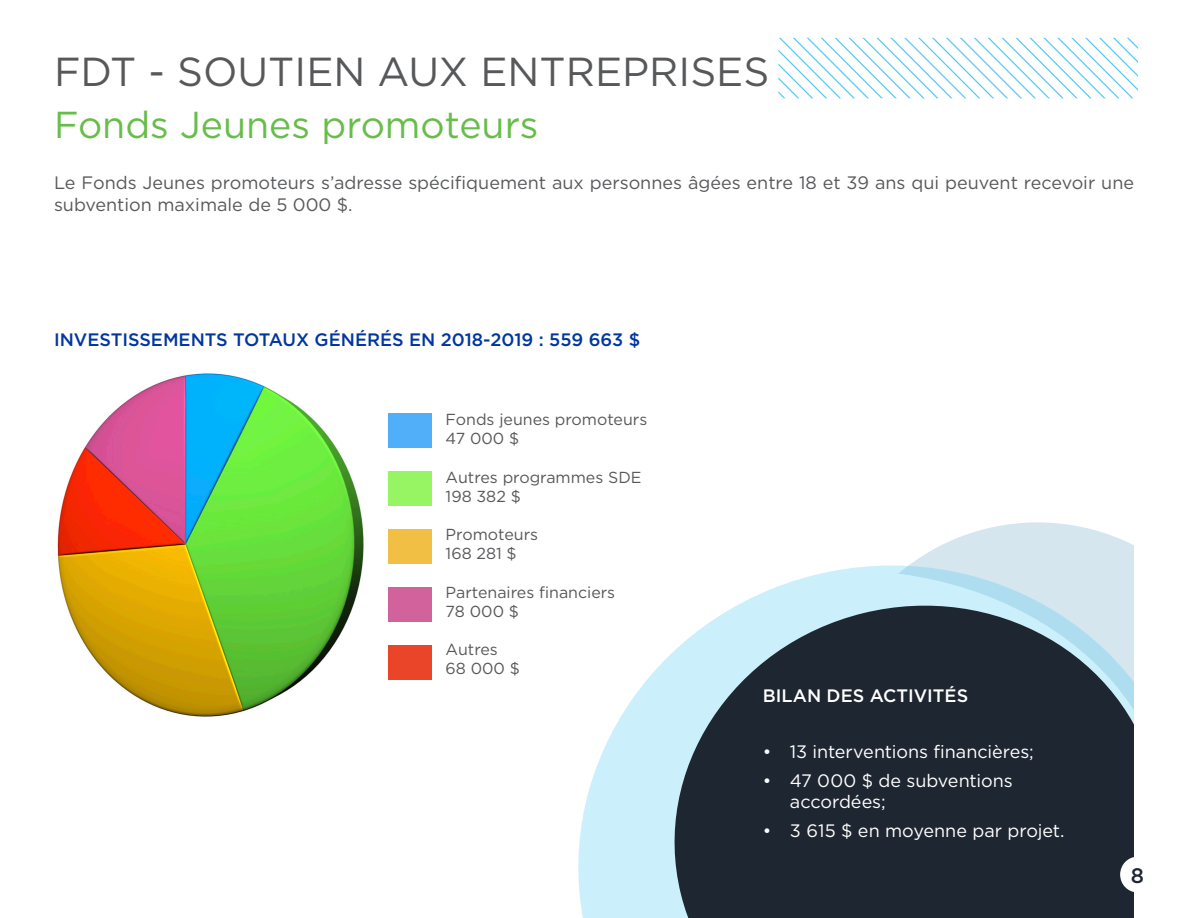
<style>
.page{position:relative;width:1188px;height:918px;background:#fff}
.page>*{position:absolute;margin:0;border:0;box-sizing:border-box;transform-origin:0 0}
.t1{font:40.5px "Gotham";color:#57585a}
.t2{font:37.5px "Gotham";color:#67bd4a}
.t3{font:500 21px "Gotham";color:#1e2631}
.t4{font:18px/21.6px "Gotham";color:#57585a}
.t5{font:18px/21.6px "Gotham";letter-spacing:-.005em;color:#fff}
.t6{font:500 18px "Gotham";color:#0036a0}
.t7{font:500 18px "Gotham";color:#fff}
.t8{font:15.9px/19.2px "Gotham";color:#57585a}
</style>
<div class="page">
<svg style="left:778px;top:38px;width:360px;height:60px"></svg>
<img style="left:57px;top:373px;width:307px;height:344px">
<div style="left:388px;top:413px;width:44px;height:34px;background:#51aff9"></div>
<div style="left:388px;top:471px;width:44px;height:34px;background:#97f564"></div>
<div style="left:388px;top:529px;width:44px;height:34px;background:#f0bf43"></div>
<div style="left:388px;top:587px;width:44px;height:35px;background:#d1629c"></div>
<div style="left:388px;top:646px;width:44px;height:34px;background:#eb4529"></div>
<svg style="left:969px;top:522px;width:137px;height:12px;fill:#d5e6ef"></svg>
<svg style="left:578px;top:534px;width:556px;height:384px"></svg>
<svg style="left:651px;top:581px;width:483px;height:337px;background:#495661"></svg>
<div style="left:1120px;top:857px;width:35px;height:35px;background:#fff;border-radius:50%"></div>
<p class="t1" style="left:54px;top:46px;width:717px">FDT - SOUTIEN AUX ENTREPRISES</p>
<p class="t2" style="left:54px;top:101px;width:486px">Fonds Jeunes promoteurs</p>
<p class="t4" style="left:54px;top:172px;width:1082px">Le Fonds Jeunes promoteurs s’adresse spécifiquement aux personnes âgées entre 18 et 39 ans qui peuvent recevoir une subvention maximale de 5 000 $.</p>
<p class="t6" style="left:54px;top:328px;width:588px">INVESTISSEMENTS TOTAUX GÉNÉRÉS EN 2018-2019 : 559 663 $</p>
<p class="t8" style="left:446px;top:410px;width:203px">Fonds jeunes promoteurs<br>47 000 $</p>
<p class="t8" style="left:446px;top:467px;width:197px">Autres programmes SDE<br>198 382 $</p>
<p class="t8" style="left:446px;top:525px;width:94px">Promoteurs<br>168 281 $</p>
<p class="t8" style="left:446px;top:582px;width:171px">Partenaires financiers<br>78 000 $</p>
<p class="t8" style="left:446px;top:640px;width:76px">Autres<br>68 000 $</p>
<p class="t7" style="left:763px;top:683px;width:207px">BILAN DES ACTIVITÉS</p>
<p class="t5" style="left:763px;top:741px;width:272px">• 13 interventions financières;</p>
<p class="t5" style="left:790px;top:769px;width:224px;text-indent:-27px">• 47 000 $ de subventions accordées;</p>
<p class="t5" style="left:763px;top:819px;width:303px">• 3 615 $ en moyenne par projet.</p>
<p class="t3" style="left:1131px;top:862px;width:15px">8</p>
</div>
